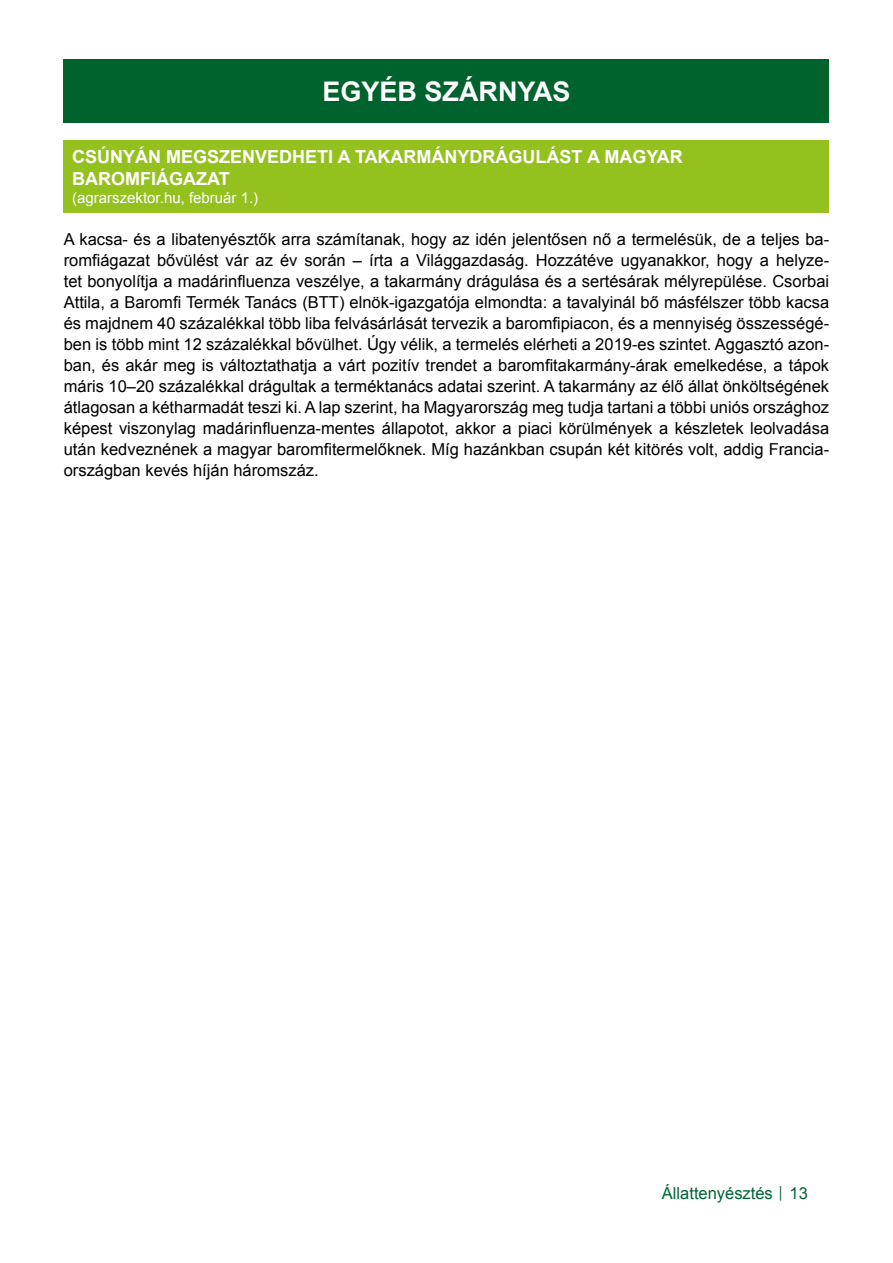
<style>
.page{position:relative;width:893px;height:1263px;background:#fff}
.page>*{position:absolute;margin:0;border:0;box-sizing:border-box;transform-origin:0 0}
.Cím_01{font:700 27px "Arial";color:#fff}
.Cím_02{font:700 18px/21.6px "Arial";color:#fff}
.Szoveg{font:16.5px/21px "Arial";color:#000;text-align:justify}
.t1{font:16.5px "Arial";color:#006533}
.Cím_03{font:15px "Arial";color:#fff}
.s1{font-size:12px}
</style>
<div class="page">
<div style="left:64px;top:60px;width:765px;height:63px;background:#00632e"></div>
<div style="left:64px;top:140px;width:765px;height:73px;background:#95c11f"></div>
<p class="Cím_01" style="left:322px;top:74px;width:250px">EGYÉB SZÁRNYAS</p>
<p class="Cím_02" style="left:72px;top:147px;width:612px">CSÚNYÁN MEGSZENVEDHETI A TAKARMÁNYDRÁGULÁST A MAGYAR<br>BAROMFIÁGAZAT</p>
<p class="Cím_03" style="left:72px;top:188px;width:187px">(agrarszektor.hu, február 1.)</p>
<p class="Szoveg" style="left:64px;top:229px;width:767px">A kacsa- és a libatenyésztők arra számítanak, hogy az idén jelentősen nő a termelésük, de a teljes ba&shy;romfiágazat bővülést vár az év során – írta a Világgazdaság. Hozzátéve ugyanakkor, hogy a helyze&shy;tet bonyolítja a madárinfluenza veszélye, a takarmány drágulása és a sertésárak mélyrepülése. Csorbai Attila, a Baromfi Termék Tanács (BTT) elnök-igazgatója elmondta: a tavalyinál bő másfélszer több kacsa és majdnem 40 százalékkal több liba felvásárlását tervezik a baromfipiacon, és a mennyiség összességé&shy;ben is több mint 12 százalékkal bővülhet. Úgy vélik, a termelés elérheti a 2019-es szintet. Aggasztó azon&shy;ban, és akár meg is változtathatja a várt pozitív trendet a baromfitakarmány-árak emelkedése, a tápok máris 10–20 százalékkal drágultak a terméktanács adatai szerint. A takarmány az élő állat önköltségének átlagosan a kétharmadát teszi ki. A lap szerint, ha Magyarország meg tudja tartani a többi uniós országhoz képest viszonylag madárinfluenza-mentes állapotot, akkor a piaci körülmények a készletek leolvadása után kedveznének a magyar baromfitermelőknek. Míg hazánkban csupán két kitörés volt, addig Francia&shy;országban kevés híján háromszáz.</p>
<p class="t1" style="left:662px;top:1182px;width:147px">Állattenyésztés <span class="s1">│</span> 13</p>
</div>
